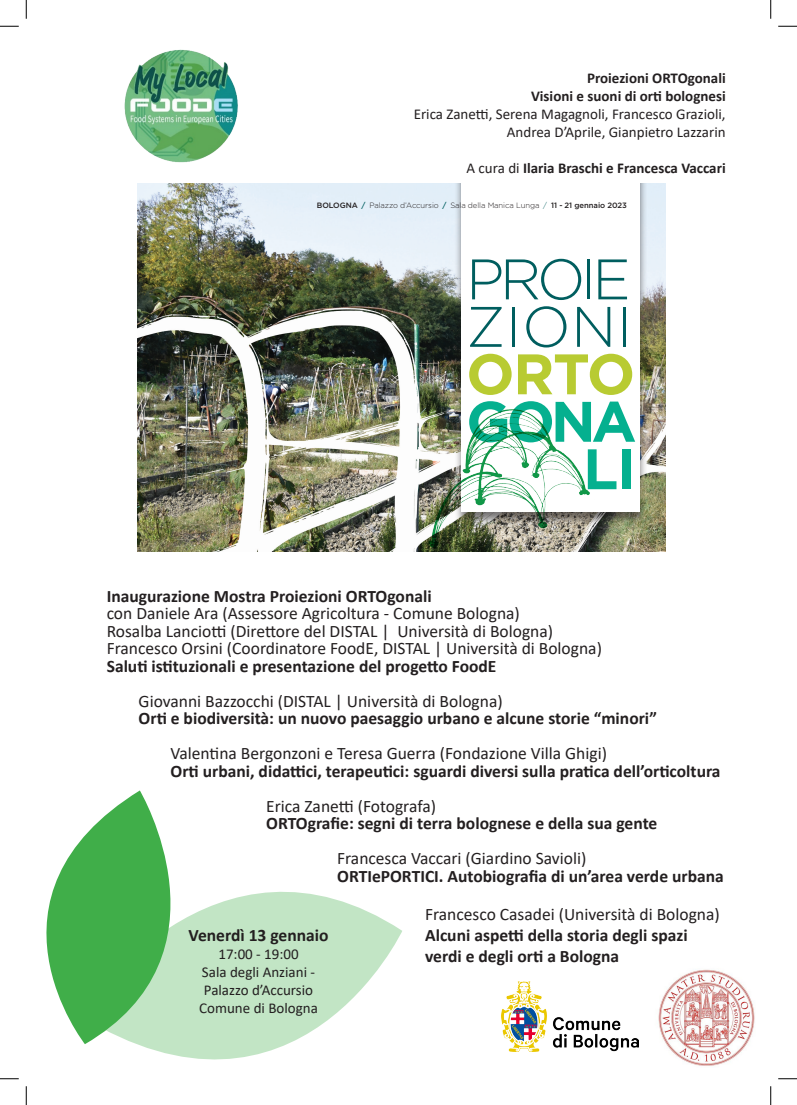
<style>
.page{position:relative;width:797px;height:1105px;background:#fff}
.page>*{position:absolute;margin:0;border:0;box-sizing:border-box;transform-origin:0 0}
.t1{font:300 57px/47.5px "Gotham";letter-spacing:-.03em;color:#005e5f;text-align:right}
.t2{font:700 17.5px/21px "Calibri";color:#231f20}
.t3{font:17.5px "Calibri";color:#231f20}
.t4{font:15px "Calibri";color:#231f20}
.t5{font:700 15px "Calibri";color:#231f20}
.t6{font:300 7.75px "Gotham";letter-spacing:-.01em;color:#231f20}
.s1{font-weight:400}
.s2{font-weight:500}
.s3{font-weight:500;color:#005e5f}
.s4{color:#005e5f}
.s5{font-weight:700;color:#b8cb32}
.s6{font-weight:700;color:#05b08f}
</style>
<div class="page">
<img style="left:138px;top:183px;width:527px;height:368px">
<div style="left:454px;top:183px;width:193px;height:343px;background:#231f20;opacity:.59"></div>
<div style="left:461px;top:183px;width:179px;height:329px;background:#fff"></div>
<img style="left:411px;top:402px;width:190px;height:149px">
<img style="left:124px;top:49px;width:114px;height:114px">
<svg style="left:137px;top:891px;width:265px;height:169px;fill:#c2e5c5"></svg>
<svg style="left:46px;top:790px;width:191px;height:254px"></svg>
<img style="left:658px;top:969px;width:97px;height:97px">
<img style="left:501px;top:982px;width:137px;height:70px">
<svg style="left:0;top:25px;width:19px;height:2px"></svg>
<svg style="left:778px;top:25px;width:19px;height:2px"></svg>
<svg style="left:0;top:1078px;width:19px;height:1px"></svg>
<svg style="left:778px;top:1078px;width:19px;height:1px"></svg>
<svg style="left:25px;top:0;width:2px;height:19px"></svg>
<svg style="left:25px;top:1086px;width:2px;height:19px"></svg>
<svg style="left:770px;top:0;width:1px;height:19px"></svg>
<svg style="left:770px;top:1086px;width:1px;height:19px"></svg>
<p class="t5" style="left:587px;top:67px;width:140px">Proiezioni ORTOgonali</p>
<p class="t5" style="left:531px;top:85px;width:196px">Visioni e suoni di orti bolognesi</p>
<p class="t4" style="left:413px;top:103px;width:313px">Erica Zanetti, Serena Magagnoli, Francesco Grazioli,</p>
<p class="t4" style="left:507px;top:121px;width:220px">Andrea D’Aprile, Gianpietro Lazzarin</p>
<p class="t5" style="left:466px;top:157px;width:261px"><span class="s1">A cura di</span> Ilaria Braschi e Francesca Vaccari</p>
<p class="t6" style="left:317px;top:201px;width:311px"><span class="s2">BOLOGNA</span> <span class="s3">/</span> Palazzo d’Accursio <span class="s3">/</span> Sala della Manica Lunga <span class="s4">/</span> <span class="s2">11 - 21 gennaio 2023</span></p>
<p class="t1" style="left:466px;top:255px;width:172px">PROIE<br>ZIONI<br><span class="s5">ORTO<br></span><span class="s6">GONA<br>LI</span></p>
<p class="t2" style="left:107px;top:585px;width:326px">Inaugurazione Mostra Proiezioni ORTOgonali</p>
<p class="t3" style="left:107px;top:601px;width:414px">con Daniele Ara (Assessore Agricoltura - Comune Bologna)</p>
<p class="t3" style="left:107px;top:619px;width:448px">Rosalba Lanciotti (Direttore del DISTAL | Università di Bologna)</p>
<p class="t3" style="left:107px;top:636px;width:496px">Francesco Orsini (Coordinatore FoodE, DISTAL | Università di Bologna)</p>
<p class="t2" style="left:107px;top:655px;width:391px">Saluti istituzionali e presentazione del progetto FoodE</p>
<p class="t3" style="left:139px;top:689px;width:365px">Giovanni Bazzocchi (DISTAL | Università di Bologna)</p>
<p class="t2" style="left:139px;top:708px;width:520px">Orti e biodiversità: un nuovo paesaggio urbano e alcune storie “minori”</p>
<p class="t3" style="left:170px;top:741px;width:438px">Valentina Bergonzoni e Teresa Guerra (Fondazione Villa Ghigi)</p>
<p class="t2" style="left:170px;top:760px;width:551px">Orti urbani, didattici, terapeutici: sguardi diversi sulla pratica dell’orticoltura</p>
<p class="t3" style="left:266px;top:794px;width:171px">Erica Zanetti (Fotografa)</p>
<p class="t2" style="left:266px;top:813px;width:392px">ORTOgrafie: segni di terra bolognese e della sua gente</p>
<p class="t3" style="left:337px;top:846px;width:251px">Francesca Vaccari (Giardino Savioli)</p>
<p class="t2" style="left:337px;top:865px;width:388px">ORTIePORTICI. Autobiografia di un’area verde urbana</p>
<p class="t2" style="left:189px;top:924px;width:141px">Venerdì 13 gennaio</p>
<p class="t4" style="left:218px;top:944px;width:82px">17:00 - 19:00</p>
<p class="t4" style="left:202px;top:962px;width:115px">Sala degli Anziani -</p>
<p class="t4" style="left:204px;top:980px;width:111px">Palazzo d’Accursio</p>
<p class="t4" style="left:199px;top:998px;width:120px">Comune di Bologna</p>
<p class="t3" style="left:425px;top:902px;width:296px">Francesco Casadei (Università di Bologna)</p>
<p class="t2" style="left:425px;top:924px;width:264px">Alcuni aspetti della storia degli spazi verdi e degli orti a Bologna</p>
</div>
